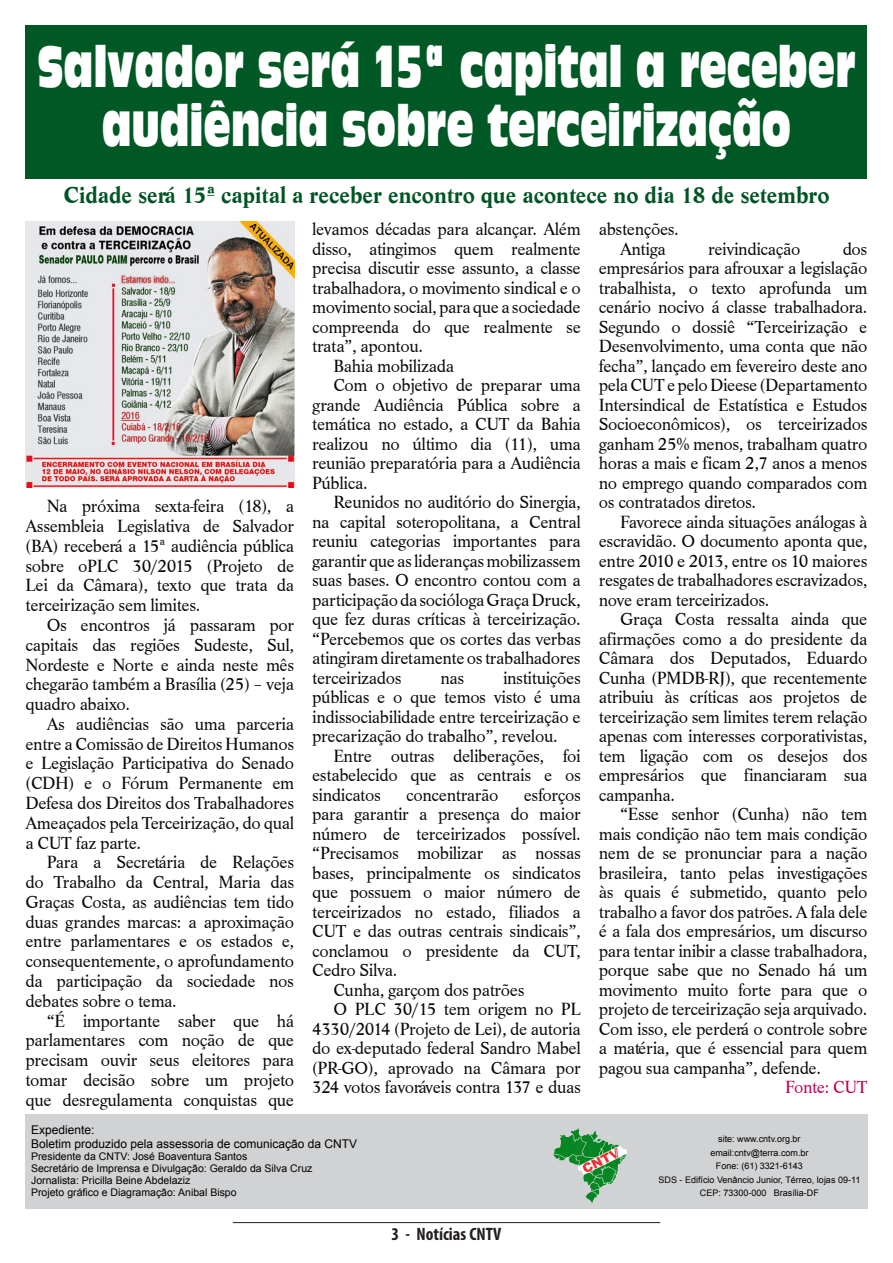
<style>
.page{position:relative;width:893px;height:1263px;background:#fff}
.page>*{position:absolute;margin:0;border:0;box-sizing:border-box;transform-origin:0 0}
.t1{font:54px/58.5px "Antique Olive Compact";color:#fff;text-align:center;scale:.67 1}
.t2{font:700 24.3px "Life T";color:#005424}
.t3{font:18.15px/19.5px "Life T";letter-spacing:-.02em;color:#060808;text-align:justify}
.t4{font:18.15px "Life T";letter-spacing:-.02em;color:#bc0250}
.t5{font:700 condensed 18px "Myriad Pro";color:#231f20}
.t6{font:12px "Arial";color:#000}
.t7{font:10.5px "Arial";color:#000}
.t8{font:9px "Arial";color:#000}
</style>
<div class="page">
<hr style="left:233px;top:1222px;width:427px;height:1px;background:#231f20">
<div style="left:26px;top:26px;width:841px;height:153px;background:#005824"></div>
<div style="left:26px;top:1114px;width:842px;height:95px;background:#d1d2d4"></div>
<img style="left:554px;top:1128px;width:72px;height:76px">
<img style="left:26px;top:221px;width:268px;height:267px">
<p class="t1" style="left:38px;top:37px;width:1222px">Salvador será 15ª capital a receber audiência sobre terceirização</p>
<p class="t2" style="left:63px;top:181px;width:768px">Cidade será 15ª capital a receber encontro que acontece no dia 18 de setembro</p>
<p class="t3" style="left:26px;top:496px;width:270px;text-indent:21px">Na próxima sexta-feira (18), a Assembleia Legislativa de Salvador (BA) receberá a 15ª audiência pública sobre oPLC 30/2015 (Projeto de Lei da Câmara), texto que trata da terceirização sem limites.</p>
<p class="t3" style="left:26px;top:615px;width:270px;text-indent:21px">Os encontros já passaram por capitais das regiões Sudeste, Sul, Nordeste e Norte e ainda neste mês chegarão também a Brasília (25) – veja quadro abaixo.</p>
<p class="t3" style="left:26px;top:714px;width:270px;text-indent:21px">As audiências são uma parceria entre a Comissão de Direitos Humanos e Legislação Participativa do Senado (CDH) e o Fórum Permanente em Defesa dos Direitos dos Trabalhadores Ameaçados pela Terceirização, do qual a CUT faz parte.</p>
<p class="t3" style="left:26px;top:852px;width:270px;text-indent:21px">Para a Secretária de Relações do Trabalho da Central, Maria das Graças Costa, as audiências tem tido duas grandes marcas: a aproximação entre parlamentares e os estados e, consequentemente, o aprofundamento da participação da sociedade nos debates sobre o tema.</p>
<p class="t3" style="left:26px;top:1011px;width:270px;text-indent:21px">“É importante saber que há parlamentares com noção de que precisam ouvir seus eleitores para tomar decisão sobre um projeto que desregulamenta conquistas que</p>
<p class="t3" style="left:312px;top:220px;width:270px">levamos décadas para alcançar. Além disso, atingimos quem realmente precisa discutir esse assunto, a classe trabalhadora, o movimento sindical e o movimento social, para que a sociedade compreenda do que realmente se trata”, apontou.</p>
<p class="t3" style="left:333px;top:356px;width:122px">Bahia mobilizada</p>
<p class="t3" style="left:312px;top:376px;width:270px;text-indent:21px">Com o objetivo de preparar uma grande Audiência Pública sobre a temática no estado, a CUT da Bahia realizou no último dia (11), uma reunião preparatória para a Audiência Pública.</p>
<p class="t3" style="left:312px;top:493px;width:270px;text-indent:21px">Reunidos no auditório do Sinergia, na capital soteropolitana, a Central reuniu categorias importantes para garantir que as lideranças mobilizassem suas bases. O encontro contou com a participação da socióloga Graça Druck, que fez duras críticas à terceirização. “Percebemos que os cortes das verbas atingiram diretamente os trabalhadores terceirizados</p>
<p class="t3" style="left:312px;top:668px;width:270px;text-indent:191px">instituições públicas e o que temos visto é uma indissociabilidade entre terceirização e precarização do trabalho”, revelou.</p>
<p class="t3" style="left:312px;top:746px;width:270px;text-indent:21px">Entre outras deliberações, foi estabelecido que as centrais e os sindicatos</p>
<p class="t3" style="left:440px;top:668px;width:25px">nas</p>
<p class="t3" style="left:312px;top:785px;width:270px;text-indent:212px">esforços para garantir a presença do maior número de terceirizados possível. “Precisamos mobilizar as nossas bases, principalmente os sindicatos que possuem o maior número de terceirizados no estado, filiados a CUT e das outras centrais sindicais”, conclamou o presidente da CUT, Cedro Silva.</p>
<p class="t3" style="left:333px;top:980px;width:193px">Cunha, garçom dos patrões</p>
<p class="t3" style="left:312px;top:1000px;width:270px;text-indent:21px">O PLC 30/15 tem origem no PL 4330/2014 (Projeto de Lei), de autoria do ex-deputado federal Sandro Mabel (PR-GO), aprovado na Câmara por 324 votos favoráveis contra 137 e duas</p>
<p class="t3" style="left:406px;top:785px;width:94px">concentrarão</p>
<p class="t6" style="left:31px;top:1122px;width:65px">Expediente:</p>
<p class="t6" style="left:31px;top:1136px;width:328px">Boletim produzido pela assessoria de comunicação da CNTV</p>
<p class="t7" style="left:31px;top:1149px;width:218px">Presidente da CNTV: José Boaventura Santos</p>
<p class="t7" style="left:31px;top:1161px;width:283px">Secretário de Imprensa e Divulgação: Geraldo da Silva Cruz</p>
<p class="t7" style="left:31px;top:1173px;width:161px">Jornalista: Pricilla Beine Abdelaziz</p>
<p class="t7" style="left:31px;top:1185px;width:207px">Projeto gráfico e Diagramação: Anibal Bispo</p>
<p class="t5" style="left:392px;top:1223px;width:111px">3 - Notícias CNTV</p>
<p class="t3" style="left:599px;top:220px;width:81px">abstenções.</p>
<p class="t3" style="left:620px;top:239px;width:47px">Antiga</p>
<p class="t3" style="left:708px;top:239px;width:94px">reivindicação</p>
<p class="t3" style="left:599px;top:239px;width:270px;text-indent:244px">dos empresários para afrouxar a legislação trabalhista, o texto aprofunda um cenário nocivo á classe trabalhadora.<br>Segundo o dossiê “Terceirização e Desenvolvimento, uma conta que não fecha”, lançado em fevereiro deste ano pela CUT e pelo Dieese (Departamento Intersindical de Estatística e Estudos Socioeconômicos), os terceirizados ganham 25% menos, trabalham quatro horas a mais e ficam 2,7 anos a menos no emprego quando comparados com os contratados diretos.</p>
<p class="t3" style="left:599px;top:512px;width:270px;text-indent:21px">Favorece ainda situações análogas à escravidão. O documento aponta que, entre 2010 e 2013, entre os 10 maiores resgates de trabalhadores escravizados, nove eram terceirizados.</p>
<p class="t3" style="left:599px;top:610px;width:270px;text-indent:21px">Graça Costa ressalta ainda que afirmações como a do presidente da Câmara dos Deputados, Eduardo Cunha (PMDB-RJ), que recentemente atribuiu às críticas aos projetos de terceirização sem limites terem relação apenas com interesses corporativistas, tem ligação com os desejos dos empresários que financiaram sua campanha.</p>
<p class="t3" style="left:599px;top:805px;width:270px;text-indent:21px">“Esse senhor (Cunha) não tem mais condição não tem mais condição nem de se pronunciar para a nação brasileira, tanto pelas investigações às quais é submetido, quanto pelo trabalho a favor dos patrões. A fala dele é a fala dos empresários, um discurso para tentar inibir a classe trabalhadora, porque sabe que no Senado há um movimento muito forte para que o projeto de terceirização seja arquivado.<br>Com isso, ele perderá o controle sobre a matéria, que é essencial para quem pagou sua campanha”, defende.</p>
<p class="t4" style="left:785px;top:1077px;width:84px">Fonte: CUT</p>
<p class="t8" style="left:718px;top:1133px;width:84px">site: www.cntv.org.br</p>
<p class="t8" style="left:710px;top:1147px;width:100px">email:cntv@terra.com.br</p>
<p class="t8" style="left:716px;top:1160px;width:89px">Fone: (61) 3321-6143</p>
<p class="t8" style="left:659px;top:1174px;width:203px">SDS - Edifício Venâncio Junior, Térreo, lojas 09-11</p>
<p class="t8" style="left:700px;top:1187px;width:121px">CEP: 73300-000 Brasília-DF</p>
</div>
